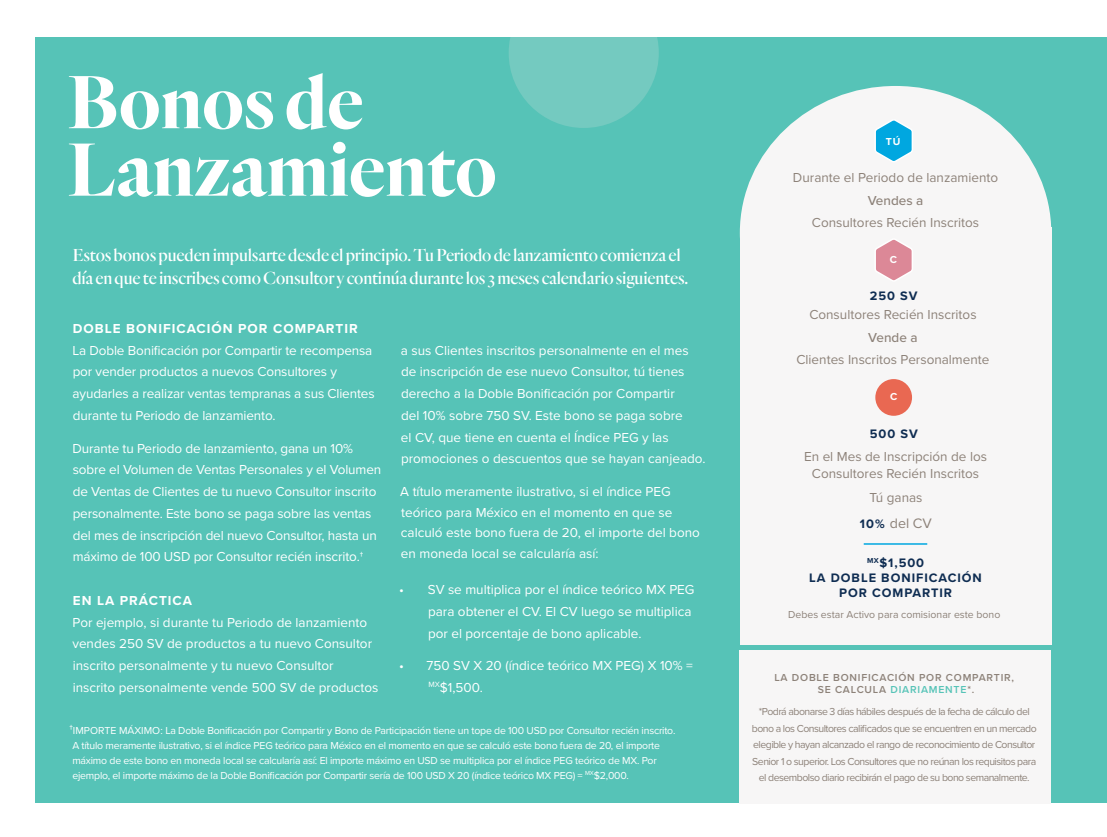
<style>
.page{position:relative;width:1107px;height:837px;background:#fff}
.page>*{position:absolute;margin:0;border:0;box-sizing:border-box;transform-origin:0 0}
.t1{font:700 78px/67.5px "Quarto";color:#fff}
.t2{font:500 18px/23.5px "Quarto";letter-spacing:-.01em;color:#fff}
.t3{font:14.25px "Proxima Nova";color:#8d8279}
.t4{font:13.5px/21.8px "Proxima Nova";color:#fff}
.t5{font:13.5px/16.2px "Proxima Nova";color:#8d8279;text-align:center}
.t6{font:700 13.5px "Proxima Nova";letter-spacing:.075em;color:#fff}
.t7{font:500 13.5px "Proxima Nova";color:#8d8279}
.t8{font:700 12.75px/15px "Proxima Nova";letter-spacing:.075em;color:#0f2d52;text-align:center}
.t9{font:10.5px/15px "Proxima Nova";letter-spacing:-.02em;color:#fff}
.t10{font:10.5px/16.5px "Proxima Nova";letter-spacing:-.05em;color:#8d8279;text-align:center}
.t11{font:600 10.5px/12px "Proxima Nova";letter-spacing:.075em;color:#8d8279;text-align:center}
.t12{font:10.5px "Proxima Nova";color:#8d8279}
.t13{font:700 10.5px "Proxima Nova";color:#fff}
.t14{font:600 10.5px "Proxima Nova";color:#fff}
.s1{font-size:13.5px}
.s2{font-weight:700;font-size:12.75px;color:#0f2d52}
.s3{color:#56c3b7}
</style>
<div class="page">
<div style="left:36px;top:37px;width:1071px;height:766px;background:#56c3b7"></div>
<div style="left:740px;top:228px;width:311px;height:417px;background:#f7f6f6"></div>
<div style="left:740px;top:86px;width:311px;height:294px;background:#f7f6f6;border-radius:50%"></div>
<svg style="left:876px;top:120px;width:36px;height:41px"></svg>
<svg style="left:876px;top:240px;width:36px;height:40px"></svg>
<hr style="left:864px;top:543px;width:63px;height:2px;background:#00a7e0">
<svg style="left:509px;top:37px;width:150px;height:91px"></svg>
<div style="left:740px;top:650px;width:311px;height:154px;background:#f7f6f6"></div>
<div style="left:875px;top:379px;width:37px;height:37px;background:#e96852;border-radius:50%"></div>
<h1 class="t1" style="left:67px;top:68px;width:431px">Bonos de<br>Lanzamiento</h1>
<h2 class="t2" style="left:72px;top:243px;width:617px">Estos bonos pueden impulsarte desde el principio. Tu Periodo de lanzamiento comienza el día en que te inscribes como Consultor y continúa durante los 3 meses calendario siguientes.</h2>
<p class="t6" style="left:73px;top:318px;width:286px">DOBLE BONIFICACIÓN POR COMPARTIR</p>
<p class="t4" style="left:73px;top:339px;width:304px">La Doble Bonificación por Compartir te recompensa por vender productos a nuevos Consultores y ayudarles a realizar ventas tempranas a sus Clientes durante tu Periodo de lanzamiento.</p>
<p class="t4" style="left:73px;top:437px;width:310px">Durante tu Periodo de lanzamiento, gana un 10% sobre el Volumen de Ventas Personales y el Volumen de Ventas de Clientes de tu nuevo Consultor inscrito personalmente. Este bono se paga sobre las ventas del mes de inscripción del nuevo Consultor, hasta un máximo de 100 USD por Consultor recién inscrito.†</p>
<p class="t6" style="left:73px;top:590px;width:121px">EN LA PRÁCTICA</p>
<p class="t4" style="left:72px;top:611px;width:308px">Por ejemplo, si durante tu Periodo de lanzamiento vendes 250 SV de productos a tu nuevo Consultor inscrito personalmente y tu nuevo Consultor inscrito personalmente vende 500 SV de productos</p>
<p class="t4" style="left:401px;top:339px;width:306px">a sus Clientes inscritos personalmente en el mes de inscripción de ese nuevo Consultor, tú tienes derecho a la Doble Bonificación por Compartir<br>del 10% sobre 750 SV. Este bono se paga sobre<br>el CV, que tiene en cuenta el Índice PEG y las promociones o descuentos que se hayan canjeado.</p>
<p class="t4" style="left:400px;top:481px;width:301px;line-height:20.7px">A título meramente ilustrativo, si el índice PEG teórico para México en el momento en que se calculó este bono fuera de 20, el importe del bono en moneda local se calcularía así:</p>
<p class="t4" style="left:428px;top:578px;width:268px;text-indent:-29px">• SV se multiplica por el índice teórico MX PEG para obtener el CV. El CV luego se multiplica por el porcentaje de bono aplicable.</p>
<p class="t4" style="left:428px;top:654px;width:266px;text-indent:-29px">• 750 SV X 20 (índice teórico MX PEG) X 10% =<br><sup>MX</sup>$1,500.</p>
<p class="t9" style="left:69px;top:722px;width:608px"><span class="s1">†</span>IMPORTE MÁXIMO: La Doble Bonificación por Compartir y Bono de Participación tiene un tope de 100 USD por Consultor recién inscrito.<br>A título meramente ilustrativo, si el índice PEG teórico para México en el momento en que se calculó este bono fuera de 20, el importe máximo de este bono en moneda local se calcularía así: El importe máximo en USD se multiplica por el índice PEG teórico de MX. Por ejemplo, el importe máximo de la Doble Bonificación por Compartir sería de 100 USD X 20 (índice teórico MX PEG) = <sup>MX</sup>$2,000.</p>
<p class="t14" style="left:72px;top:754px;width:12px">14</p>
<p class="t13" style="left:886px;top:134px;width:16px">TÚ</p>
<p class="t5" style="left:793px;top:169px;width:207px">Durante el Periodo de lanzamiento</p>
<p class="t7" style="left:868px;top:190px;width:57px">Vendes a</p>
<p class="t5" style="left:812px;top:214px;width:169px">Consultores Recién Inscritos</p>
<p class="t13" style="left:890px;top:252px;width:9px">C</p>
<p class="t8" style="left:870px;top:288px;width:49px">250 SV</p>
<p class="t5" style="left:809px;top:306px;width:169px">Consultores Recién Inscritos</p>
<p class="t7" style="left:868px;top:327px;width:51px">Vende a</p>
<p class="t5" style="left:796px;top:351px;width:195px">Clientes Inscritos Personalmente</p>
<p class="t13" style="left:890px;top:389px;width:9px">C</p>
<p class="t8" style="left:870px;top:426px;width:49px">500 SV</p>
<p class="t5" style="left:804px;top:448px;width:184px">En el Mes de Inscripción de los<br>Consultores Recién Inscritos</p>
<p class="t5" style="left:869px;top:488px;width:55px">Tú ganas</p>
<p class="t3" style="left:860px;top:512px;width:73px"><span class="s2">10%</span> del CV</p>
<p class="t8" style="left:809px;top:555px;width:174px"><sup>MX</sup>$1,500<br>LA DOBLE BONIFICACIÓN<br>POR COMPARTIR</p>
<p class="t12" style="left:788px;top:606px;width:214px">Debes estar Activo para comisionar este bono</p>
<p class="t11" style="left:774px;top:671px;width:241px">LA DOBLE BONIFICACIÓN POR COMPARTIR,<br>SE CALCULA <span class="s3">DIARIAMENTE</span>*.</p>
<p class="t10" style="left:752px;top:703px;width:286px">*Podrá abonarse 3 días hábiles después de la fecha de cálculo del bono a los Consultores calificados que se encuentren en un mercado elegible y hayan alcanzado el rango de reconocimiento de Consultor Senior 1 o superior. Los Consultores que no reúnan los requisitos para el desembolso diario recibirán el pago de su bono semanalmente.</p>
</div>
